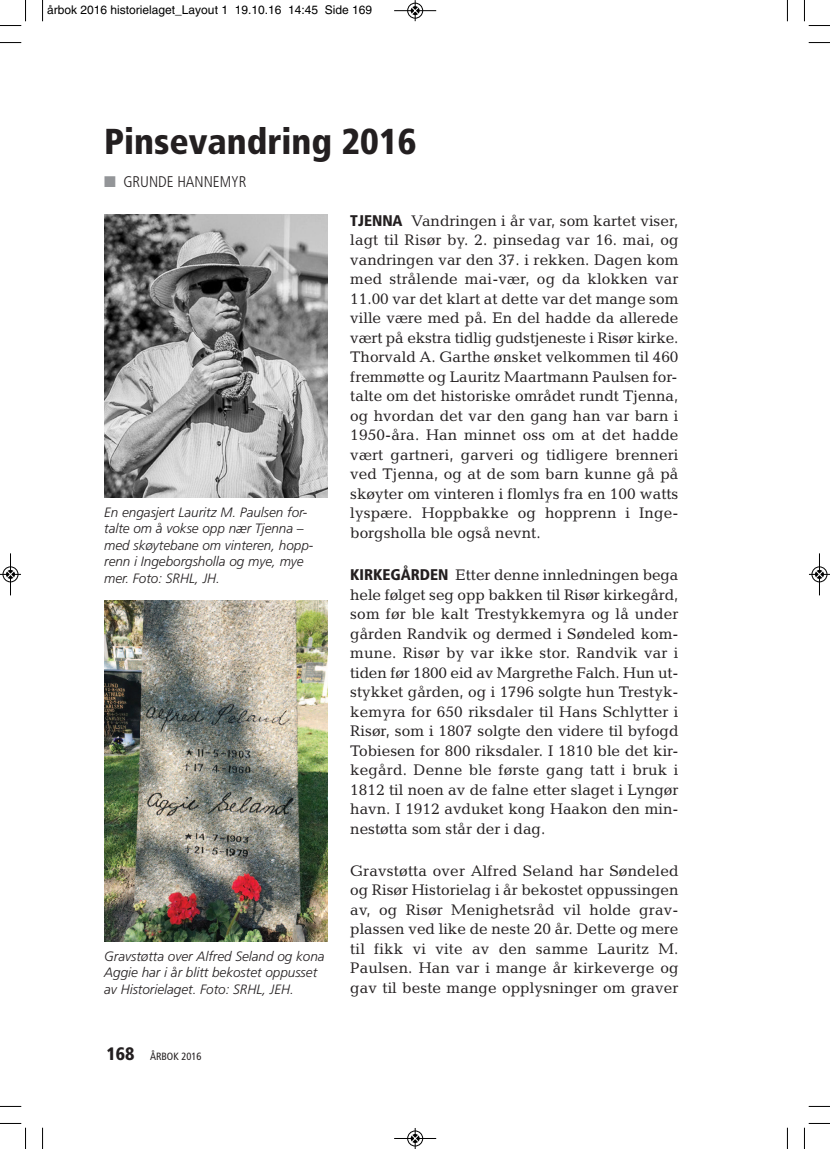
<style>
.page{position:relative;width:830px;height:1149px;background:#fff}
.page>*{position:absolute;margin:0;border:0;box-sizing:border-box;transform-origin:0 0}
.t1{font:900 condensed 36px "Frutiger";color:#231f20}
.t2{font:15.45px/19.5px "Candida";letter-spacing:.005em;color:#231f20;text-align:justify}
.t3{font:300 condensed 15.45px "Frutiger";color:#231f20}
.t4{font:italic 300 13.5px/16.5px "Frutiger";color:#231f20}
.t5{font:12px "Helvetica";color:#000}
.t6{font:condensed 10.5px "Frutiger";color:#231f20}
.s1{color:#939598}
.s2{font-family:"Frutiger";font-weight:900;font-stretch:condensed}
.s3{font-weight:900;font-size:18px}
</style>
<div class="page">
<img style="left:104px;top:214px;width:223px;height:283px">
<img style="left:104px;top:600px;width:223px;height:341px">
<svg style="left:42px;top:0;width:1px;height:21px"></svg>
<svg style="left:0;top:42px;width:21px;height:1px"></svg>
<svg style="left:786px;top:0;width:1px;height:21px"></svg>
<svg style="left:808px;top:42px;width:21px;height:1px"></svg>
<svg style="left:42px;top:1127px;width:1px;height:21px"></svg>
<svg style="left:0;top:1105px;width:21px;height:1px"></svg>
<svg style="left:786px;top:1128px;width:1px;height:20px"></svg>
<svg style="left:809px;top:1105px;width:20px;height:1px"></svg>
<svg style="left:0;top:0;width:26px;height:26px"></svg>
<svg style="left:804px;top:0;width:25px;height:26px"></svg>
<svg style="left:0;top:1123px;width:26px;height:25px"></svg>
<svg style="left:804px;top:1123px;width:25px;height:25px"></svg>
<div style="left:407px;top:3px;width:16px;height:16px;border:1px solid #fff;border-radius:50%"></div>
<hr style="left:394px;top:10px;width:42px;height:1px;background:#000">
<div style="left:407px;top:3px;width:15px;height:15px;border:1px solid #000;border-radius:50%"></div>
<svg style="left:411px;top:0;width:8px;height:21px"></svg>
<div style="left:407px;top:1130px;width:16px;height:16px;border:1px solid #fff;border-radius:50%"></div>
<hr style="left:394px;top:1137px;width:42px;height:1px;background:#000">
<div style="left:407px;top:1130px;width:15px;height:15px;border:1px solid #000;border-radius:50%"></div>
<svg style="left:411px;top:1128px;width:8px;height:20px"></svg>
<hr style="left:10px;top:553px;width:1px;height:42px;background:#000">
<div style="left:3px;top:566px;width:15px;height:16px;border:1px solid #000;border-radius:50%"></div>
<svg style="left:0;top:570px;width:21px;height:8px"></svg>
<div style="left:811px;top:566px;width:16px;height:16px;border:1px solid #fff;border-radius:50%"></div>
<hr style="left:818px;top:553px;width:1px;height:42px;background:#000">
<div style="left:811px;top:566px;width:15px;height:16px;border:1px solid #000;border-radius:50%"></div>
<svg style="left:809px;top:570px;width:20px;height:8px"></svg>
<p class="t5" style="left:47px;top:5px;width:326px">årbok 2016 historielaget_Layout 1 19.10.16 14:45 Side 169</p>
<h1 class="t1" style="left:104px;top:127px;width:314px">Pinsevandring 2016</h1>
<p class="t3" style="left:104px;top:175px;width:144px"><span class="s1">■</span> GRUNDE HANNEMYR</p>
<p class="t2" style="left:350px;top:212px;width:329px"><span class="s2">TJENNA</span> Vandringen i år var, som kartet viser, lagt til Risør by. 2. pinsedag var 16. mai, og vandringen var den 37. i rekken. Dagen kom med strålende mai-vær, og da klokken var 11.00 var det klart at dette var det mange som ville være med på. En del hadde da allerede vært på ekstra tidlig gudstjeneste i Risør kirke.<br>Thorvald A. Garthe ønsket velkommen til 460 fremmøtte og Lauritz Maartmann Paulsen for&shy;talte om det historiske området rundt Tjenna, og hvordan det var den gang han var barn i 1950-åra. Han minnet oss om at det hadde vært gartneri, garveri og tidligere brenneri ved Tjenna, og at de som barn kunne gå på skøyter om vinteren i flomlys fra en 100 watts lyspære. Hoppbakke og hopprenn i Inge&shy;borgsholla ble også nevnt.</p>
<p class="t2" style="left:350px;top:566px;width:329px"><span class="s2">KIRKEGÅRDEN</span> Etter denne innledningen bega hele følget seg opp bakken til Risør kirkegård, som før ble kalt Trestykkemyra og lå under gården Randvik og dermed i Søndeled kom&shy;mune. Risør by var ikke stor. Randvik var i tiden før 1800 eid av Margrethe Falch. Hun ut&shy;stykket gården, og i 1796 solgte hun Trestyk&shy;kemyra for 650 riksdaler til Hans Schlytter i Risør, som i 1807 solgte den videre til byfogd Tobiesen for 800 riksdaler. I 1810 ble det kir&shy;kegård. Denne ble første gang tatt i bruk i 1812 til noen av de falne etter slaget i Lyngør havn. I 1912 avduket kong Haakon den min&shy;nestøtta som står der i dag.</p>
<p class="t2" style="left:350px;top:862px;width:329px">Gravstøtta over Alfred Seland har Søndeled og Risør Historielag i år bekostet oppussingen av, og Risør Menighetsråd vil holde grav&shy;plassen ved like de neste 20 år. Dette og mere til fikk vi vite av den samme Lauritz M.<br>Paulsen. Han var i mange år kirkeverge og gav til beste mange opplysninger om graver</p>
<p class="t4" style="left:104px;top:504px;width:211px">En engasjert Lauritz M. Paulsen for&shy;talte om å vokse opp nær Tjenna – med skøytebane om vinteren, hopp&shy;renn i Ingeborgsholla og mye, mye mer. Foto: SRHL, JH.</p>
<p class="t4" style="left:104px;top:948px;width:222px">Gravstøtta over Alfred Seland og kona<br>Aggie har i år blitt bekostet oppusset av Historielaget. Foto: SRHL, JEH.</p>
<p class="t6" style="left:106px;top:1052px;width:97px"><span class="s3">168</span> ÅRBOK 2016</p>
</div>
